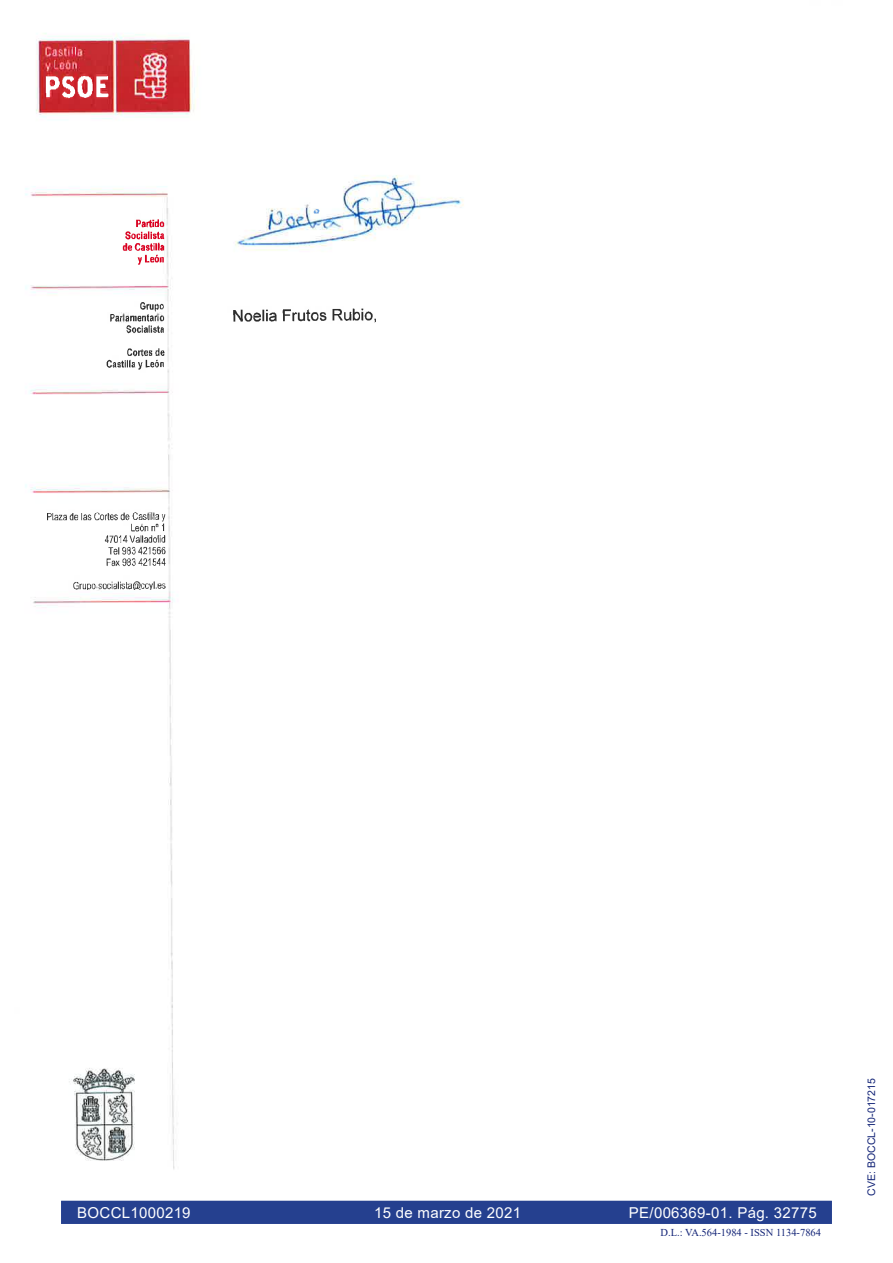
<style>
.page{position:relative;width:893px;height:1263px;background:#fff}
.page>*{position:absolute;margin:0;border:0;box-sizing:border-box;transform-origin:0 0}
.t1{font:15px "Arial";letter-spacing:.02em;color:#fff}
.t2{font:10.5px "Times New Roman";color:#132477}
.t3{font:10.5px "Arial";color:#132477}
</style>
<div class="page">
<div style="left:60px;top:1200px;width:773px;height:25px;background:#25408f"></div>
<div style="left:60px;top:1199px;width:773px;height:26px;border:2px solid #fff"></div>
<img style="left:25px;top:33px;width:808px;height:1167px">
<img style="left:45px;top:47px;width:66px;height:52px">
<svg style="left:313px;top:209px;width:8px;height:6px"></svg>
<img style="left:122px;top:219px;width:43px;height:45px">
<img style="left:48px;top:301px;width:328px;height:289px">
<p class="t1" style="left:77px;top:1202px;width:115px">BOCCL1000219</p>
<p class="t1" style="left:374px;top:1202px;width:149px">15 de marzo de 2021</p>
<p class="t1" style="left:629px;top:1202px;width:189px">PE/006369-01. Pág. 32775</p>
<p class="t2" style="left:661px;top:1225px;width:162px">D.L.: VA.564-1984 - ISSN 1134-7864</p>
<p class="t3" style="left:864px;top:1195px;width:119px;rotate:-90deg">CVE: BOCCL-10-017215</p>
</div>
